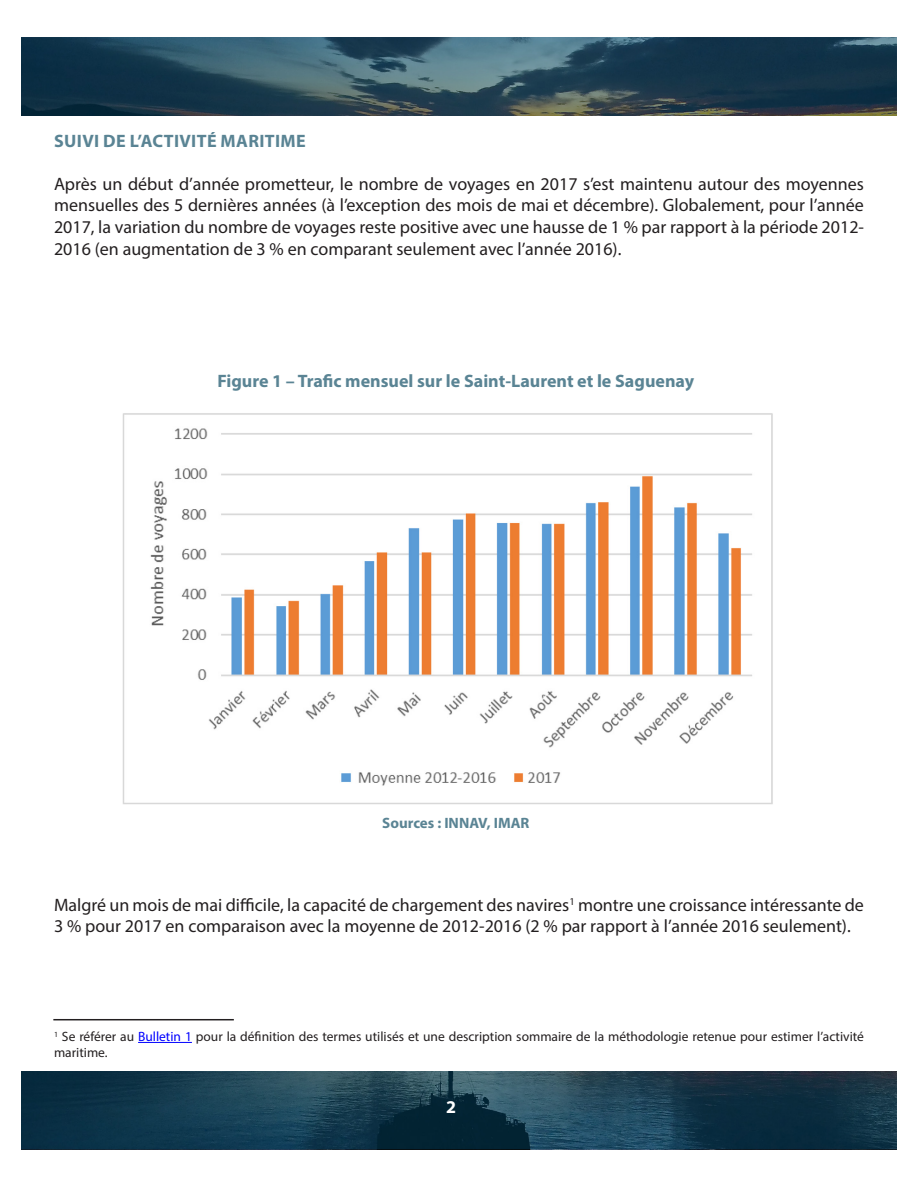
<style>
.page{position:relative;width:918px;height:1188px;background:#fff}
.page>*{position:absolute;margin:0;border:0;box-sizing:border-box;transform-origin:0 0}
.t1{font:18px/21.6px "Myriad Pro";color:#231f20;text-align:justify}
.t2{font:700 18px "Myriad Pro";color:#5a8494}
.t3{font:700 18px "Myriad Pro";letter-spacing:.02em;color:#5a8494}
.t4{font:700 18px "Myriad Pro";color:#fff}
.t5{font:700 15px "Myriad Pro";color:#5a8494}
.t6{font:13.5px/16.2px "Myriad Pro";color:#231f20}
.s1{color:#00f}
</style>
<div class="page">
<img style="left:22px;top:38px;width:874px;height:78px">
<img style="left:22px;top:1071px;width:874px;height:78px">
<hr style="left:138px;top:1042px;width:54px;height:1px;background:#00f">
<hr style="left:53px;top:1019px;width:181px;height:1px;background:#231f20">
<img style="left:122px;top:413px;width:651px;height:392px">
<p class="t3" style="left:54px;top:129px;width:253px">SUIVI DE L’ACTIVITÉ MARITIME</p>
<p class="t1" style="left:54px;top:173px;width:812px">Après un début d’année prometteur, le nombre de voyages en 2017 s’est maintenu autour des moyennes mensuelles des 5 dernières années (à l’exception des mois de mai et décembre). Globalement, pour l’année 2017, la variation du nombre de voyages reste positive avec une hausse de 1 % par rapport à la période 2012- 2016 (en augmentation de 3 % en comparant seulement avec l’année 2016).</p>
<p class="t2" style="left:217px;top:369px;width:478px">Figure 1 – Trafic mensuel sur le Saint-Laurent et le Saguenay</p>
<p class="t5" style="left:382px;top:813px;width:149px">Sources : INNAV, IMAR</p>
<p class="t1" style="left:54px;top:894px;width:811px">Malgré un mois de mai difficile, la capacité de chargement des navires<sup>1</sup> montre une croissance intéressante de<br>3 % pour 2017 en comparaison avec la moyenne de 2012-2016 (2 % par rapport à l’année 2016 seulement).</p>
<p class="t6" style="left:54px;top:1028px;width:812px"><sup>1</sup> Se référer au <span class="s1">Bulletin 1</span> pour la définition des termes utilisés et une description sommaire de la méthodologie retenue pour estimer l’activité maritime.</p>
<p class="t4" style="left:446px;top:1096px;width:11px">2</p>
</div>
